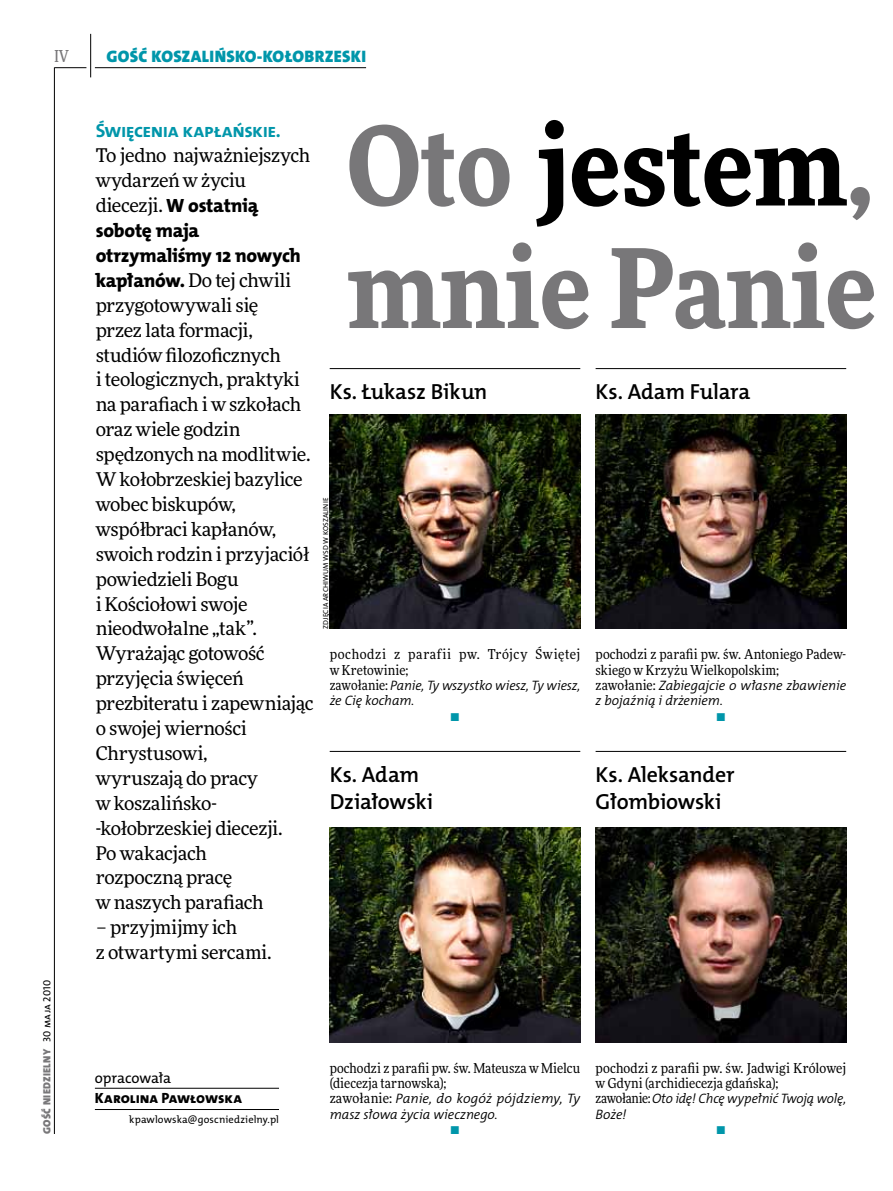
<style>
.page{position:relative;width:893px;height:1191px;background:#fff}
.page>*{position:absolute;margin:0;border:0;box-sizing:border-box;transform-origin:0 0}
.t1{font:900 109.5px "Freeday Narrow";color:#000}
.t2{font:900 109.5px "Freeday Narrow";color:#787779}
.t3{font:21.9px/26.7px "The Mix HP6 Se Bld";letter-spacing:-.01em;color:#000}
.t4{font:19.35px/24.9px "The Mix HP8 Ex Bld";letter-spacing:-.015em;color:#000}
.t5{font:19.35px "The Mix HP7 Bld";letter-spacing:-.025em;color:#0096aa}
.t6{font:18.9px/24.9px "Freeday News";letter-spacing:-.02em;color:#000}
.t7{font:16.65px "The Mix HP9 Blk";letter-spacing:.02em;color:#0096aa}
.t8{font:500 16.5px "Freeday Narrow";color:#787779;scale:.9 1}
.t9{font:14.85px "The Mix HP8 Ex Bld";color:#000}
.t10{font:14.85px "The Mix HP5 Plain";letter-spacing:-.005em;color:#000}
.t11{font:13.65px/15.3px "The Mix HP4 Se Lig IT";letter-spacing:-.005em;color:#000}
.t12{font:13.65px/15.3px "Freeday Narrow News";letter-spacing:.01em;color:#000}
.t13{font:13.65px/15.3px "Freeday Narrow News";letter-spacing:.035em;color:#000}
.t14{font:13.65px "Freeday Narrow News";color:#0096aa}
.t15{font:10.5px "The Mix HP5 Plain";letter-spacing:.01em;color:#000}
.t16{font:10.5px "The Mix HP9 Blk";letter-spacing:.025em;color:#787779}
.t17{font:7.2px "The Mix HP5 Plain";letter-spacing:.01em;color:#000}
.s1{font-family:"The Mix HP5 Plain";color:#000}
.s2{font-family:"The Mix HP8 Ex Bld";font-size:19.35px}
.s3{color:#787779}
.s4{font-family:"Freeday Narrow News"}
</style>
<div class="page">
<hr style="left:54px;top:67px;width:1px;height:1067px;background:#000">
<hr style="left:90px;top:34px;width:1px;height:43px;background:#000">
<hr style="left:54px;top:67px;width:32px;height:1px;background:#000">
<hr style="left:95px;top:67px;width:271px;height:1px;background:#000">
<hr style="left:330px;top:368px;width:250px;height:1px;background:#000">
<hr style="left:330px;top:751px;width:250px;height:1px;background:#000">
<hr style="left:596px;top:368px;width:250px;height:1px;background:#000">
<hr style="left:596px;top:751px;width:250px;height:1px;background:#000">
<img style="left:330px;top:414px;width:250px;height:214px">
<img style="left:596px;top:414px;width:250px;height:214px">
<img style="left:596px;top:827px;width:250px;height:215px">
<img style="left:330px;top:827px;width:250px;height:215px">
<hr style="left:95px;top:1088px;width:184px;height:1px;background:#000">
<hr style="left:95px;top:1109px;width:184px;height:1px;background:#000">
<p class="t8" style="left:54px;top:46px;width:17px">IV</p>
<p class="t7" style="left:106px;top:46px;width:261px">GOŚĆ KOSZALIŃSKO-KOŁOBRZESKI</p>
<p class="t16" style="left:40px;top:1134px;width:156px;rotate:-90deg">GOŚĆ NIEDZIELNY <span class="s1">30 maja 2010</span></p>
<p class="t5" style="left:96px;top:118px;width:187px">Święcenia kapłańskie.</p>
<p class="t6" style="left:96px;top:143px;width:216px">To jedno najważniejszych wydarzeń w życiu diecezji. <span class="s2">W ostatnią</span></p>
<p class="t4" style="left:96px;top:218px;width:207px">sobotę maja otrzymaliśmy 12 nowych</p>
<p class="t6" style="left:96px;top:267px;width:219px"><span class="s2">kapłanów.</span> Do tej chwili przygotowywali się<br>przez lata formacji, studiów filozoficznych<br>i teologicznych, praktyki na parafiach i w szkołach oraz wiele godzin spędzonych na modlitwie.<br>W kołobrzeskiej bazylice wobec biskupów, współbraci kapłanów, swoich rodzin i przyjaciół powiedzieli Bogu<br>i Kościołowi swoje nieodwołalne „tak”.<br>Wyrażając gotowość przyjęcia święceń prezbiteratu i zapewniając o swojej wierności<br>Chrystusowi,<br>wyruszają do pracy<br>w koszalińsko--kołobrzeskiej diecezji.<br>Po wakacjach<br>rozpoczną pracę<br>w naszych parafiach</p>
<p class="t6" style="left:96px;top:914px;width:177px">– przyjmijmy ich<br>z otwartymi sercami.</p>
<h1 class="t1" style="left:347px;top:95px;width:528px"><span class="s3">Oto</span> jestem<span class="s3">,</span></h1>
<h1 class="t2" style="left:347px;top:217px;width:531px">mnie Panie</h1>
<p class="t3" style="left:330px;top:378px;width:159px">Ks. Łukasz Bikun</p>
<p class="t3" style="left:596px;top:378px;width:156px">Ks. Adam Fulara</p>
<p class="t17" style="left:321px;top:628px;width:133px;rotate:-90deg">zdjęcia Archiwum WSD w Koszalinie</p>
<p class="t13" style="left:330px;top:646px;width:252px">pochodzi z parafii pw. Trójcy Świętej w Kretowinie;</p>
<p class="t11" style="left:330px;top:678px;width:252px"><span class="s4">zawołanie:</span> Panie, Ty wszystko wiesz, Ty wiesz, że Cię kocham.</p>
<p class="t14" style="left:450px;top:707px;width:11px">•</p>
<p class="t12" style="left:596px;top:646px;width:252px">pochodzi z parafii pw. św. Antoniego Padew&shy;skiego w Krzyżu Wielkopolskim;</p>
<p class="t11" style="left:596px;top:678px;width:252px"><span class="s4">zawołanie:</span> Zabiegajcie o własne zbawienie z bojaźnią i drżeniem.</p>
<p class="t14" style="left:716px;top:707px;width:11px">•</p>
<p class="t3" style="left:330px;top:761px;width:105px">Ks. Adam<br>Działowski</p>
<p class="t3" style="left:596px;top:761px;width:140px">Ks. Aleksander<br>Głombiowski</p>
<p class="t10" style="left:95px;top:1068px;width:78px">opracowała</p>
<p class="t9" style="left:95px;top:1088px;width:148px">Karolina Pawł0wska</p>
<p class="t15" style="left:129px;top:1112px;width:151px">kpawlowska@goscniedzielny.pl</p>
<p class="t12" style="left:330px;top:1060px;width:252px">pochodzi z parafii pw. św. Mateusza w Mielcu (diecezja tarnowska);</p>
<p class="t11" style="left:330px;top:1091px;width:252px"><span class="s4">zawołanie:</span> Panie, do kogóż pójdziemy, Ty masz słowa życia wiecznego.</p>
<p class="t14" style="left:450px;top:1120px;width:11px">•</p>
<p class="t12" style="left:596px;top:1060px;width:252px">pochodzi z parafii pw. św. Jadwigi Królowej w Gdyni (archidiecezja gdańska);</p>
<p class="t11" style="left:596px;top:1091px;width:252px"><span class="s4">zawołanie:</span> Oto idę! Chcę wypełnić Twoją wolę,<br>Boże!</p>
<p class="t14" style="left:716px;top:1120px;width:11px">•</p>
</div>
